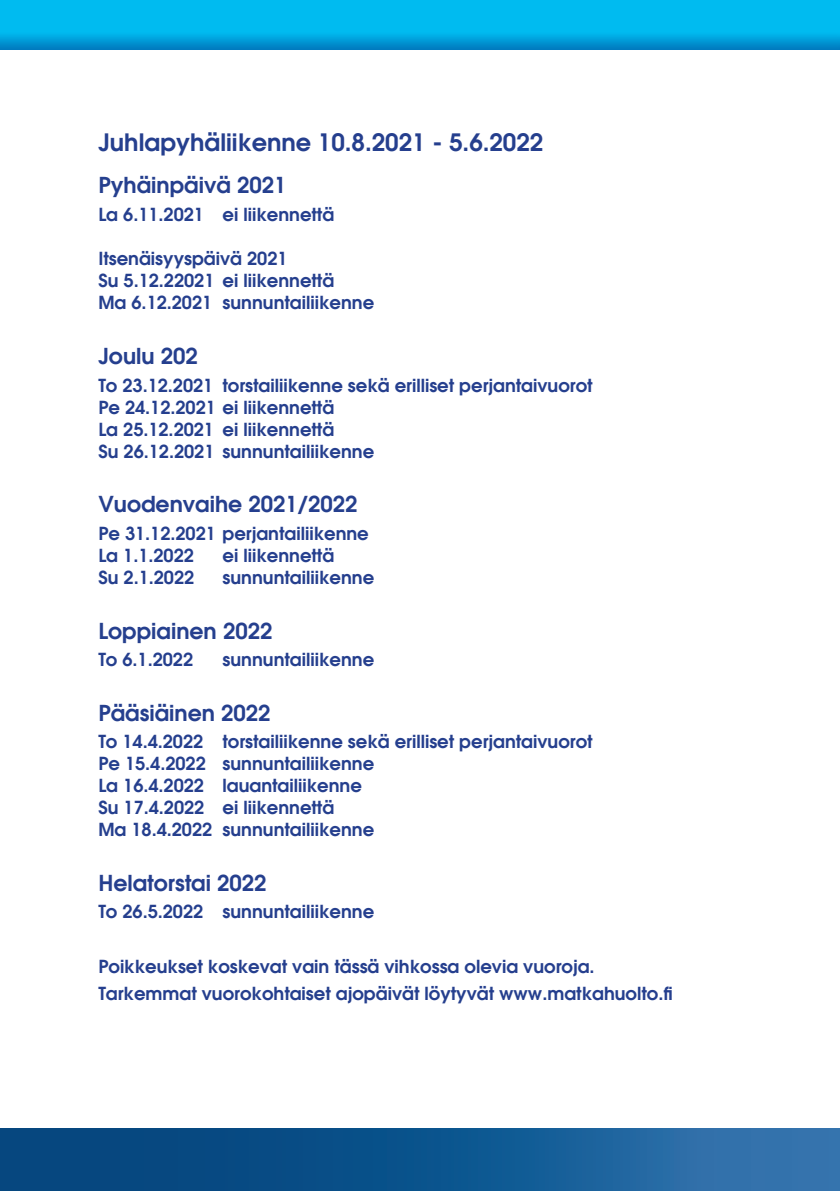
<style>
.page{position:relative;width:840px;height:1191px;background:#fff}
.page>*{position:absolute;margin:0;border:0;box-sizing:border-box;transform-origin:0 0}
.t1{font:600 24px "Avant Garde";color:#253f8e}
.t2{font:600 22px "Avant Garde";color:#253f8e}
.t3{font:600 18px/22px "Avant Garde";color:#253f8e}
</style>
<div class="page">
<div style="left:0;top:1128px;width:839px;height:63px;background:linear-gradient(to right,#003e75,#2f73ae)"></div>
<div style="left:0;top:0;width:839px;height:52px;background:#253f8e;opacity:.75"></div>
<h1 class="t1" style="left:98px;top:126px;width:446px">Juhlapyhäliikenne 10.8.2021 - 5.6.2022</h1>
<p class="t2" style="left:98px;top:171px;width:189px">Pyhäinpäivä 2021</p>
<p class="t3" style="left:98px;top:203px;width:237px">La 6.11.2021 ei liikennettä</p>
<p class="t3" style="left:98px;top:247px;width:277px">Itsenäisyyspäivä 2021<br>Su 5.12.22021 ei liikennettä<br>Ma 6.12.2021 sunnuntailiikenne</p>
<p class="t2" style="left:98px;top:341px;width:101px">Joulu 202</p>
<p class="t3" style="left:98px;top:374px;width:495px">To 23.12.2021 torstailiikenne sekä erilliset perjantaivuorot Pe 24.12.2021 ei liikennettä<br>La 25.12.2021 ei liikennettä<br>Su 26.12.2021 sunnuntailiikenne</p>
<p class="t2" style="left:98px;top:489px;width:260px">Vuodenvaihe 2021/2022</p>
<p class="t3" style="left:98px;top:522px;width:272px">Pe 31.12.2021 perjantailiikenne<br>La 1.1.2022</p>
<p class="t3" style="left:222px;top:544px;width:113px">ei liikennettä</p>
<p class="t3" style="left:98px;top:566px;width:97px">Su 2.1.2022</p>
<p class="t3" style="left:222px;top:566px;width:153px">sunnuntailiikenne</p>
<p class="t2" style="left:98px;top:616px;width:175px">Loppiainen 2022</p>
<p class="t3" style="left:98px;top:648px;width:96px">To 6.1.2022</p>
<p class="t3" style="left:222px;top:648px;width:153px">sunnuntailiikenne</p>
<p class="t2" style="left:98px;top:698px;width:174px">Pääsiäinen 2022</p>
<p class="t3" style="left:98px;top:730px;width:495px">To 14.4.2022 torstailiikenne sekä erilliset perjantaivuorot Pe 15.4.2022 sunnuntailiikenne<br>La 16.4.2022 lauantailiikenne<br>Su 17.4.2022 ei liikennettä<br>Ma 18.4.2022 sunnuntailiikenne</p>
<p class="t2" style="left:98px;top:868px;width:170px">Helatorstai 2022</p>
<p class="t3" style="left:98px;top:900px;width:277px">To 26.5.2022 sunnuntailiikenne</p>
<p class="t3" style="left:98px;top:952px;width:575px;line-height:27.2px">Poikkeukset koskevat vain tässä vihkossa olevia vuoroja.<br>Tarkemmat vuorokohtaiset ajopäivät löytyvät www.matkahuolto.fi</p>
</div>
